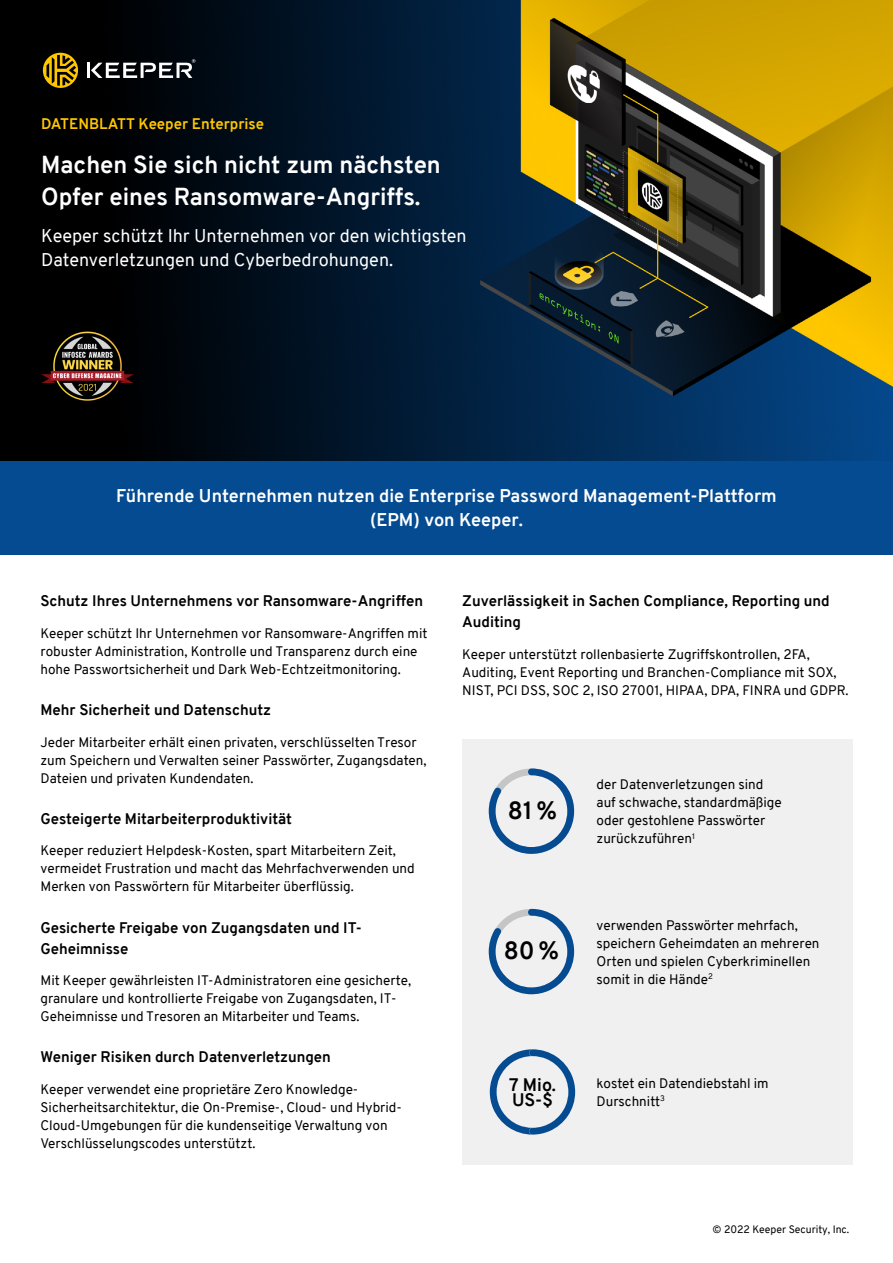
<style>
.page{position:relative;width:893px;height:1263px;background:#fff}
.page>*{position:absolute;margin:0;border:0;box-sizing:border-box;transform-origin:0 0}
.t1{font:700 24.3px "Overpass";color:#000}
.t2{font:700 24px/31.5px "Overpass";color:#fff}
.t3{font:18px/24px "Overpass";color:#fff}
.t4{font:700 18px/24px "Overpass";color:#fff;text-align:center}
.t5{font:700 17.7px/15.3px "Overpass";color:#000}
.t6{font:700 15px/21px "Overpass";color:#000}
.t7{font:700 15px "Overpass";color:#ffc700}
.t8{font:13.5px/18px "Overpass";color:#000}
.t9{font:10.5px "Overpass";color:#000}
</style>
<div class="page">
<img style="left:0;top:0;width:893px;height:461px">
<svg style="left:43px;top:53px;width:35px;height:35px"></svg>
<hr style="left:87px;top:63px;width:3px;height:15px;background:#fff">
<svg style="left:91px;top:59px;width:104px;height:19px"></svg>
<div style="left:462px;top:738px;width:390px;height:426px;background:#f0f0f0"></div>
<svg style="left:489px;top:768px;width:85px;height:86px"></svg>
<svg style="left:489px;top:909px;width:85px;height:85px"></svg>
<svg style="left:490px;top:1049px;width:85px;height:85px"></svg>
<img style="left:41px;top:329px;width:93px;height:73px">
<div style="left:0;top:461px;width:893px;height:93px;background:#054b91"></div>
<p class="t7" style="left:41px;top:113px;width:224px">DATENBLATT Keeper Enterprise</p>
<h2 class="t2" style="left:41px;top:149px;width:401px">Machen Sie sich nicht zum nächsten<br>Opfer eines Ransomware-Angriffs.</h2>
<h3 class="t3" style="left:41px;top:224px;width:427px">Keeper schützt Ihr Unternehmen vor den wichtigsten<br>Datenverletzungen und Cyberbedrohungen.</h3>
<h3 class="t4" style="left:116px;top:484px;width:662px">Führende Unternehmen nutzen die Enterprise Password Management-Plattform (EPM) von Keeper.</h3>
<p class="t6" style="left:40px;top:591px;width:384px">Schutz Ihres Unternehmens vor Ransomware-Angriffen</p>
<p class="t8" style="left:40px;top:624px;width:388px">Keeper schützt Ihr Unternehmen vor Ransomware-Angriffen mit robuster Administration, Kontrolle und Transparenz durch eine hohe Passwortsicherheit und Dark Web-Echtzeitmonitoring.</p>
<p class="t6" style="left:40px;top:699px;width:232px">Mehr Sicherheit und Datenschutz</p>
<p class="t8" style="left:40px;top:733px;width:388px">Jeder Mitarbeiter erhält einen privaten, verschlüsselten Tresor zum Speichern und Verwalten seiner Passwörter, Zugangsdaten,<br>Dateien und privaten Kundendaten.</p>
<p class="t6" style="left:40px;top:808px;width:253px">Gesteigerte Mitarbeiterproduktivität</p>
<p class="t8" style="left:40px;top:842px;width:376px">Keeper reduziert Helpdesk-Kosten, spart Mitarbeitern Zeit, vermeidet Frustration und macht das Mehrfachverwenden und<br>Merken von Passwörtern für Mitarbeiter überflüssig.</p>
<p class="t6" style="left:40px;top:917px;width:323px">Gesicherte Freigabe von Zugangsdaten und IT-<br>Geheimnisse</p>
<p class="t8" style="left:40px;top:971px;width:372px">Mit Keeper gewährleisten IT-Administratoren eine gesicherte, granulare und kontrollierte Freigabe von Zugangsdaten, IT-<br>Geheimnisse und Tresoren an Mitarbeiter und Teams.</p>
<p class="t6" style="left:40px;top:1047px;width:292px">Weniger Risiken durch Datenverletzungen</p>
<p class="t8" style="left:40px;top:1080px;width:363px">Keeper verwendet eine proprietäre Zero Knowledge-Sicherheitsarchitektur, die On-Premise-, Cloud- und Hybrid-Cloud-Umgebungen für die kundenseitige Verwaltung von Verschlüsselungscodes unterstützt.</p>
<p class="t6" style="left:462px;top:591px;width:369px">Zuverlässigkeit in Sachen Compliance, Reporting und<br>Auditing</p>
<p class="t8" style="left:462px;top:645px;width:388px">Keeper unterstützt rollenbasierte Zugriffskontrollen, 2FA,<br>Auditing, Event Reporting und Branchen-Compliance mit SOX,<br>NIST, PCI DSS, SOC 2, ISO 27001, HIPAA, DPA, FINRA und GDPR.</p>
<h1 class="t1" style="left:508px;top:793px;width:51px">81 %</h1>
<h1 class="t1" style="left:504px;top:933px;width:57px">80 %</h1>
<h3 class="t5" style="left:509px;top:1077px;width:48px">7 Mio.<br>US-$</h3>
<p class="t8" style="left:597px;top:776px;width:187px">der Datenverletzungen sind auf schwache, standardmäßige oder gestohlene Passwörter zurückzuführen<sup>1</sup></p>
<p class="t8" style="left:597px;top:916px;width:224px">verwenden Passwörter mehrfach, speichern Geheimdaten an mehreren<br>Orten und spielen Cyberkriminellen somit in die Hände<sup>2</sup></p>
<p class="t8" style="left:597px;top:1074px;width:174px">kostet ein Datendiebstahl im<br>Durschnitt<sup>3</sup></p>
<p class="t9" style="left:712px;top:1222px;width:138px">© 2022 Keeper Security, Inc.</p>
</div>
